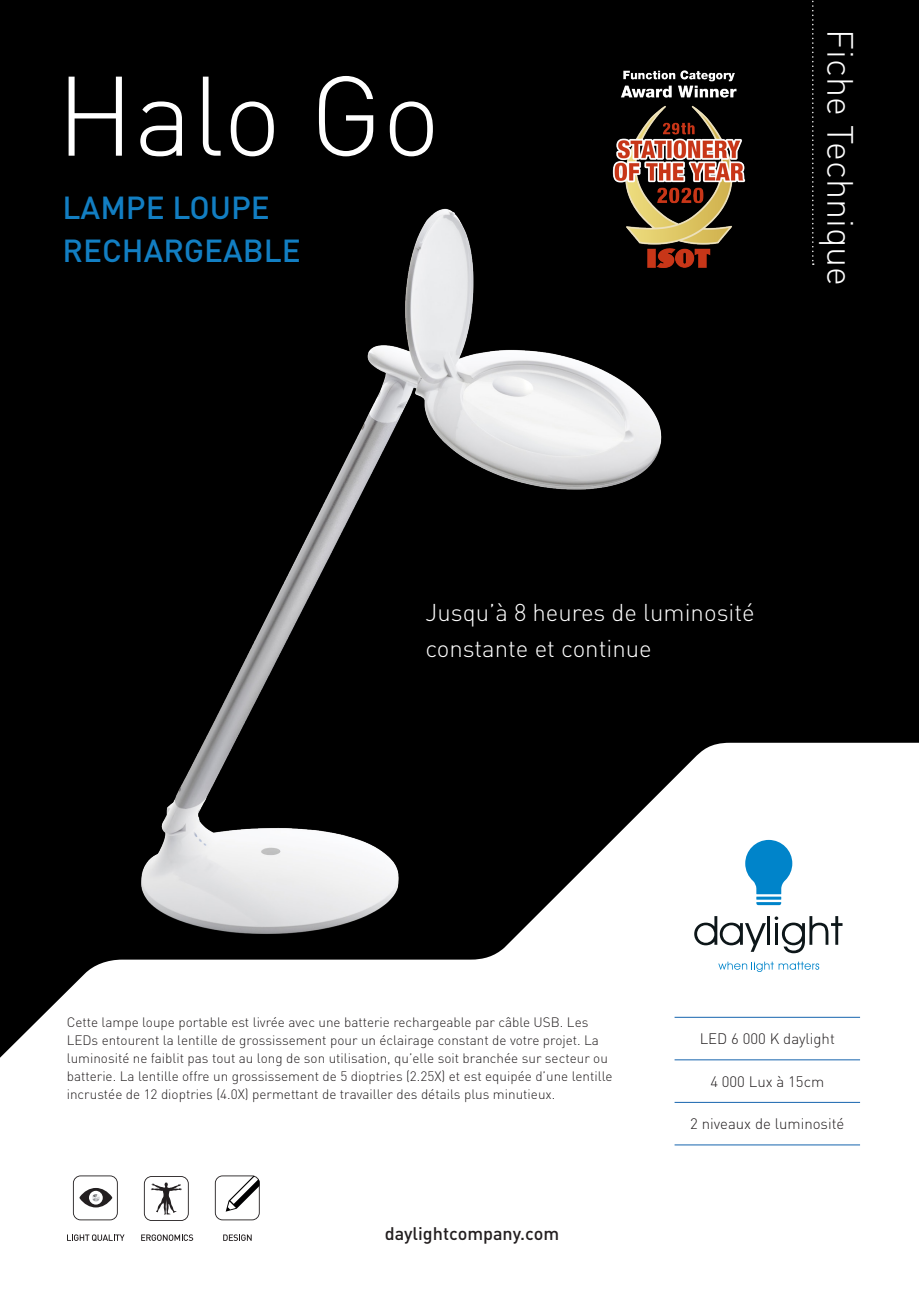
<style>
.page{position:relative;width:919px;height:1289px;background:#fff}
.page>*{position:absolute;margin:0;border:0;box-sizing:border-box;transform-origin:0 0}
.t1{font:300 111px "DIN Pro";color:#fff}
.t2{font:300 36px "DIN Pro";color:#fff}
.t3{font:500 31.5px "DIN Pro";color:#127ec2}
.t4{font:300 24px/35.5px "DIN Pro";color:#fff}
.t5{font:500 18px "DIN Pro";color:#231f20}
.t6{font:300 15px "DIN Pro";color:#231f20}
.t7{font:300 13.5px/18px "DIN Pro";color:#231f20}
</style>
<div class="page">
<div style="left:0;top:0;width:918px;height:1288px;background:#000"></div>
<svg style="left:0;top:742px;width:918px;height:368px;fill:#fff"></svg>
<div style="left:0;top:1110px;width:918px;height:178px;background:#fff"></div>
<svg style="left:73px;top:1175px;width:45px;height:45px;background:#cecdcd"></svg>
<svg style="left:144px;top:1175px;width:45px;height:45px;background:#d4d3d4"></svg>
<svg style="left:141px;top:1234px;width:52px;height:6px"></svg>
<svg style="left:67px;top:1234px;width:57px;height:7px"></svg>
<svg style="left:223px;top:1234px;width:29px;height:6px"></svg>
<svg style="left:215px;top:1175px;width:45px;height:45px;background:#d0d0d0"></svg>
<svg style="left:745px;top:839px;width:47px;height:66px;background:#52abdb"></svg>
<svg style="left:718px;top:961px;width:101px;height:10px"></svg>
<svg style="left:774px;top:916px;width:68px;height:37px;background:#c1c4c4"></svg>
<hr style="left:767px;top:916px;width:3px;height:28px;background:#0d1619">
<svg style="left:694px;top:916px;width:72px;height:35px;background:#c5c7c8"></svg>
<svg style="left:812px;top:0;width:1px;height:265px"></svg>
<img style="left:98px;top:208px;width:596px;height:728px">
<img style="left:611px;top:70px;width:135px;height:197px">
<hr style="left:674px;top:1016px;width:186px;height:1px;background:#1664ae">
<hr style="left:674px;top:1059px;width:186px;height:1px;background:#1664ae">
<hr style="left:674px;top:1101px;width:186px;height:1px;background:#1664ae">
<hr style="left:674px;top:1144px;width:186px;height:1px;background:#1664ae">
<h1 class="t1" style="left:56px;top:32px;width:385px">Halo Go</h1>
<p class="t3" style="left:63px;top:183px;width:209px">LAMPE LOUPE</p>
<p class="t3" style="left:63px;top:226px;width:240px">RECHARGEABLE</p>
<p class="t2" style="left:867px;top:29px;width:258px;rotate:90deg">Fiche Technique</p>
<p class="t4" style="left:425px;top:593px;width:331px">Jusqu’à 8 heures de luminosité constante et continue</p>
<p class="t7" style="left:67px;top:1012px;width:547px">Cette lampe loupe portable est livrée avec une batterie rechargeable par câble USB. Les LEDs entourent la lentille de grossissement pour un éclairage constant de votre projet. La luminosité ne faiblit pas tout au long de son utilisation, qu’elle soit branchée sur secteur ou batterie. La lentille offre un grossissement de 5 dioptries (2.25X) et est equipée d’une lentille incrustée de 12 dioptries (4.0X) permettant de travailler des détails plus minutieux.</p>
<h3 class="t5" style="left:385px;top:1219px;width:176px">daylightcompany.com</h3>
<p class="t6" style="left:699px;top:1027px;width:137px">LED 6 000 K daylight</p>
<p class="t6" style="left:710px;top:1070px;width:115px">4 000 Lux à 15cm</p>
<p class="t6" style="left:690px;top:1112px;width:156px">2 niveaux de luminosité</p>
</div>
